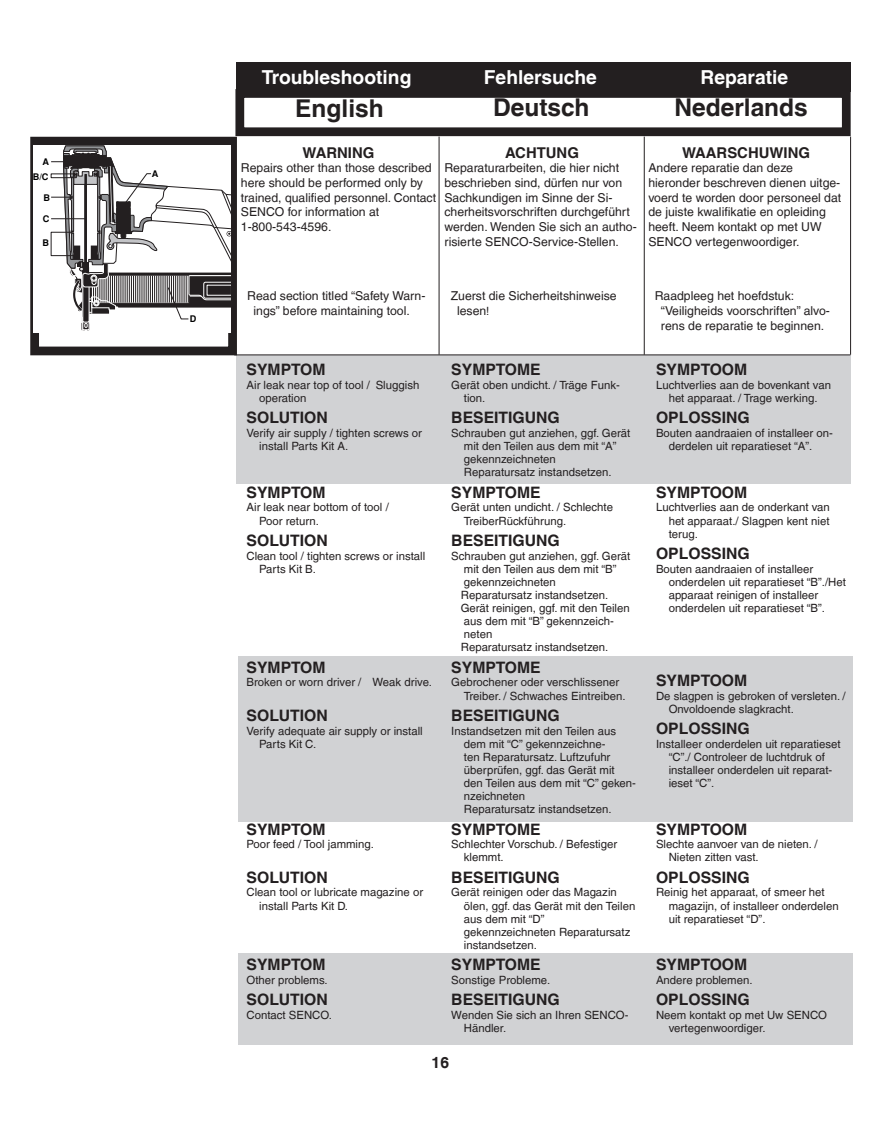
<style>
.page{position:relative;width:882px;height:1134px;background:#fff}
.page>*{position:absolute;margin:0;border:0;box-sizing:border-box;transform-origin:0 0}
.t1{font:700 24.5px "Helvetica LT";color:#231f20}
.t2{font:700 19.25px "Helvetica LT";color:#fff}
.B__trouble_sub{font:700 15.75px "Helvetica LT";color:#231f20}
.t3{font:700 14.88px "Helvetica LT";color:#231f20}
.t4{font:12.25px/14.7px "Helvetica LT";color:#231f20}
.A__trouble_text{font:11.38px/13.1px "Helvetica LT";color:#231f20}
.t5{font:700 9.1px "Helvetica";color:#000}
.s1{font-size:11.38px}
</style>
<div class="page">
<div style="left:236px;top:355px;width:615px;height:128px;background:#d1d2d4"></div>
<hr style="left:850px;top:137px;width:1px;height:218px;background:#231f20">
<hr style="left:644px;top:137px;width:1px;height:218px;background:#231f20">
<hr style="left:439px;top:137px;width:1px;height:218px;background:#231f20">
<div style="left:236px;top:62px;width:615px;height:29px;background:#231f20"></div>
<div style="left:235px;top:89px;width:616px;height:47px;border:9px solid #231f20"></div>
<hr style="left:234px;top:354px;width:616px;height:1px;background:#231f20">
<div style="left:30px;top:137px;width:207px;height:218px;border:9px solid #231f20"></div>
<div style="left:238px;top:954px;width:614px;height:91px;background:#d1d2d4"></div>
<div style="left:238px;top:656px;width:614px;height:166px;background:#d1d2d4"></div>
<div style="left:33px;top:145px;width:197px;height:188px;background:#fff"></div>
<svg style="left:50px;top:145px;width:180px;height:186px"></svg>
<p class="t5" style="left:42px;top:157px;width:8px">A</p>
<p class="t5" style="left:33px;top:172px;width:17px">B/C</p>
<p class="t5" style="left:43px;top:193px;width:8px">B</p>
<p class="t5" style="left:42px;top:238px;width:8px">B</p>
<p class="t5" style="left:43px;top:214px;width:8px">C</p>
<p class="t5" style="left:152px;top:168px;width:8px">A</p>
<p class="t5" style="left:190px;top:313px;width:8px">D</p>
<p class="t2" style="left:262px;top:66px;width:151px">Troubleshooting</p>
<p class="t2" style="left:484px;top:66px;width:114px">Fehlersuche</p>
<p class="t2" style="left:701px;top:66px;width:89px">Reparatie</p>
<p class="t1" style="left:295px;top:94px;width:90px">English</p>
<p class="t1" style="left:493px;top:93px;width:98px">Deutsch</p>
<p class="t1" style="left:674px;top:93px;width:135px">Nederlands</p>
<p class="t3" style="left:303px;top:143px;width:73px">WARNING</p>
<p class="t4" style="left:241px;top:161px;width:197px">Repairs other than those described here should be performed only by trained, qualified personnel. Contact SENCO for information at</p>
<p class="t4" style="left:241px;top:220px;width:92px">1-800-543-4596.</p>
<p class="t3" style="left:505px;top:143px;width:75px">ACHTUNG</p>
<p class="t4" style="left:444px;top:161px;width:194px">Reparaturarbeiten, die hier nicht beschrieben sind, dürfen nur von Sachkundigen im Sinne der Si&shy;cherheitsvorschriften durchgeführt werden. Wenden Sie sich an autho&shy;risierte SENCO-Service-Stellen.</p>
<p class="t3" style="left:682px;top:143px;width:129px">WAARSCHUWING</p>
<p class="t4" style="left:648px;top:161px;width:194px">Andere reparatie dan deze hieronder beschreven dienen uitge&shy;voerd te worden door personeel dat de juiste kwalifikatie en opleiding heeft. Neem kontakt op met UW<br>SENCO vertegenwoordiger.</p>
<p class="t4" style="left:241px;top:289px;width:186px;text-align:center">● Read section titled “Safety Warn&shy;ings” before maintaining tool.</p>
<p class="B__trouble_sub" style="left:247px;top:360px;width:81px">SYMPTOM</p>
<p class="A__trouble_text" style="left:259px;top:378px;width:162px;text-indent:-13px">Air leak near top of tool / Sluggish operation</p>
<p class="B__trouble_sub" style="left:247px;top:408px;width:83px">SOLUTION</p>
<p class="A__trouble_text" style="left:259px;top:427px;width:164px;text-indent:-13px">Verify air supply / tighten screws or install Parts Kit A.</p>
<p class="B__trouble_sub" style="left:247px;top:483px;width:81px">SYMPTOM</p>
<p class="A__trouble_text" style="left:259px;top:501px;width:131px;text-indent:-13px">Air leak near bottom of tool /<br>Poor return.</p>
<p class="B__trouble_sub" style="left:247px;top:531px;width:83px">SOLUTION</p>
<p class="A__trouble_text" style="left:259px;top:549px;width:168px;text-indent:-13px">Clean tool / tighten screws or install<br>Parts Kit B.</p>
<p class="B__trouble_sub" style="left:247px;top:658px;width:81px">SYMPTOM</p>
<p class="A__trouble_text" style="left:247px;top:676px;width:187px">Broken or worn driver / Weak drive.</p>
<p class="B__trouble_sub" style="left:247px;top:706px;width:83px">SOLUTION</p>
<p class="A__trouble_text" style="left:259px;top:724px;width:165px;text-indent:-13px">Verify adequate air supply or install<br>Parts Kit C.</p>
<p class="B__trouble_sub" style="left:247px;top:819px;width:81px">SYMPTOM</p>
<p class="A__trouble_text" style="left:247px;top:838px;width:129px">Poor feed / Tool jamming.</p>
<p class="B__trouble_sub" style="left:247px;top:868px;width:83px">SOLUTION</p>
<p class="A__trouble_text" style="left:259px;top:886px;width:165px;text-indent:-13px">Clean tool or lubricate magazine or install Parts Kit D.</p>
<p class="B__trouble_sub" style="left:247px;top:955px;width:81px">SYMPTOM</p>
<p class="A__trouble_text" style="left:247px;top:973px;width:83px">Other problems.</p>
<p class="B__trouble_sub" style="left:247px;top:990px;width:83px">SOLUTION</p>
<p class="A__trouble_text" style="left:247px;top:1008px;width:87px">Contact SENCO.</p>
<p class="t4" style="left:457px;top:289px;width:161px;text-indent:-13px">● Zuerst die Sicherheitshinweise lesen<span class="s1">!</span></p>
<p class="t4" style="left:661px;top:289px;width:170px;text-indent:-13px">● Raadpleeg het hoefdstuk: “Veiligheids voorschriften” alvo&shy;rens de reparatie te beginnen.</p>
<p class="B__trouble_sub" style="left:656px;top:360px;width:93px">SYMPTOOM</p>
<p class="A__trouble_text" style="left:656px;top:378px;width:176px;text-align:center">Luchtverlies aan de bovenkant van het apparaat. / Trage werking.</p>
<p class="B__trouble_sub" style="left:656px;top:408px;width:95px">OPLOSSING</p>
<p class="A__trouble_text" style="left:669px;top:427px;width:166px;text-indent:-13px">Bouten aandraaien of installeer on&shy;derdelen uit reparatieset “A”.</p>
<p class="B__trouble_sub" style="left:656px;top:483px;width:93px">SYMPTOOM</p>
<p class="A__trouble_text" style="left:669px;top:501px;width:163px;text-align:justify;text-indent:-13px">Luchtverlies aan de onderkant van het apparaat./ Slagpen kent niet terug.</p>
<p class="B__trouble_sub" style="left:656px;top:544px;width:95px">OPLOSSING</p>
<p class="A__trouble_text" style="left:669px;top:562px;width:179px;text-indent:-13px">Bouten aandraaien of installeer onderdelen uit reparatieset “B”./Het apparaat reinigen of installeer onderdelen uit reparatieset “B”.</p>
<p class="B__trouble_sub" style="left:451px;top:360px;width:91px">SYMPTOME</p>
<p class="A__trouble_text" style="left:464px;top:378px;width:157px;text-indent:-13px">Gerät oben undicht. / Träge Funk&shy;tion.</p>
<p class="B__trouble_sub" style="left:451px;top:408px;width:110px">BESEITIGUNG</p>
<p class="A__trouble_text" style="left:464px;top:427px;width:168px;text-indent:-13px">Schrauben gut anziehen, ggf. Gerät mit den Teilen aus dem mit “A” gekennzeichneten<br>Reparatursatz instandsetzen.</p>
<p class="B__trouble_sub" style="left:451px;top:483px;width:91px">SYMPTOME</p>
<p class="A__trouble_text" style="left:464px;top:501px;width:151px;text-indent:-13px">Gerät unten undicht. / Schlechte<br>TreiberRückführung.</p>
<p class="B__trouble_sub" style="left:451px;top:531px;width:110px">BESEITIGUNG</p>
<p class="A__trouble_text" style="left:464px;top:549px;width:168px;text-indent:-13px">Schrauben gut anziehen, ggf. Gerät mit den Teilen aus dem mit “B” gekennzeichneten</p>
<p class="A__trouble_text" style="left:461px;top:588px;width:149px">Reparatursatz instandsetzen.</p>
<p class="A__trouble_text" style="left:461px;top:602px;width:170px">Gerät reinigen, ggf. mit den Teilen aus dem mit “B” gekennzeich&shy;neten</p>
<p class="A__trouble_text" style="left:461px;top:641px;width:149px">Reparatursatz instandsetzen.</p>
<p class="B__trouble_sub" style="left:451px;top:658px;width:91px">SYMPTOME</p>
<p class="A__trouble_text" style="left:464px;top:676px;width:163px;text-indent:-13px">Gebrochener oder verschlissener<br>Treiber. / Schwaches Eintreiben.</p>
<p class="B__trouble_sub" style="left:451px;top:706px;width:110px">BESEITIGUNG</p>
<p class="A__trouble_text" style="left:464px;top:724px;width:174px;text-indent:-13px">Instandsetzen mit den Teilen aus dem mit “C” gekennzeichne-<br>ten Reparatursatz. Luftzufuhr überprüfen, ggf. das Gerät mit den Teilen aus dem mit “C” geken&shy;nzeichneten</p>
<p class="A__trouble_text" style="left:464px;top:803px;width:149px">Reparatursatz instandsetzen.</p>
<p class="B__trouble_sub" style="left:451px;top:819px;width:91px">SYMPTOME</p>
<p class="A__trouble_text" style="left:464px;top:838px;width:155px;text-indent:-13px">Schlechter Vorschub. / Befestiger klemmt.</p>
<p class="B__trouble_sub" style="left:451px;top:868px;width:110px">BESEITIGUNG</p>
<p class="A__trouble_text" style="left:464px;top:886px;width:173px;text-indent:-13px">Gerät reinigen oder das Magazin ölen, ggf. das Gerät mit den Teilen aus dem mit “D”</p>
<p class="A__trouble_text" style="left:464px;top:925px;width:168px">gekennzeichneten Reparatursatz instandsetzen.</p>
<p class="B__trouble_sub" style="left:451px;top:955px;width:91px">SYMPTOME</p>
<p class="A__trouble_text" style="left:451px;top:973px;width:100px">Sonstige Probleme.</p>
<p class="B__trouble_sub" style="left:451px;top:990px;width:110px">BESEITIGUNG</p>
<p class="A__trouble_text" style="left:464px;top:1008px;width:166px;text-indent:-13px">Wenden Sie sich an Ihren SENCO-<br>Händler.</p>
<p class="B__trouble_sub" style="left:656px;top:671px;width:93px">SYMPTOOM</p>
<p class="A__trouble_text" style="left:669px;top:689px;width:179px;text-indent:-13px">De slagpen is gebroken of versleten. /<br>Onvoldoende slagkracht.</p>
<p class="B__trouble_sub" style="left:656px;top:719px;width:95px">OPLOSSING</p>
<p class="A__trouble_text" style="left:669px;top:737px;width:173px;text-indent:-13px">Installeer onderdelen uit reparatieset “C”./ Controleer de luchtdruk of installeer onderdelen uit reparat&shy;ieset “C”.</p>
<p class="B__trouble_sub" style="left:656px;top:819px;width:93px">SYMPTOOM</p>
<p class="A__trouble_text" style="left:669px;top:838px;width:151px;text-indent:-13px">Slechte aanvoer van de nieten. /<br>Nieten zitten vast.</p>
<p class="B__trouble_sub" style="left:656px;top:868px;width:95px">OPLOSSING</p>
<p class="A__trouble_text" style="left:669px;top:886px;width:172px;text-indent:-13px">Reinig het apparaat, of smeer het magazijn, of installeer onderdelen uit reparatieset “D”.</p>
<p class="B__trouble_sub" style="left:656px;top:955px;width:93px">SYMPTOOM</p>
<p class="A__trouble_text" style="left:656px;top:973px;width:98px">Andere problemen.</p>
<p class="B__trouble_sub" style="left:656px;top:990px;width:95px">OPLOSSING</p>
<p class="A__trouble_text" style="left:669px;top:1008px;width:160px;text-indent:-13px">Neem kontakt op met Uw SENCO vertegenwoordiger.</p>
<p class="B__trouble_sub" style="left:432px;top:1052px;width:19px">16</p>
</div>
